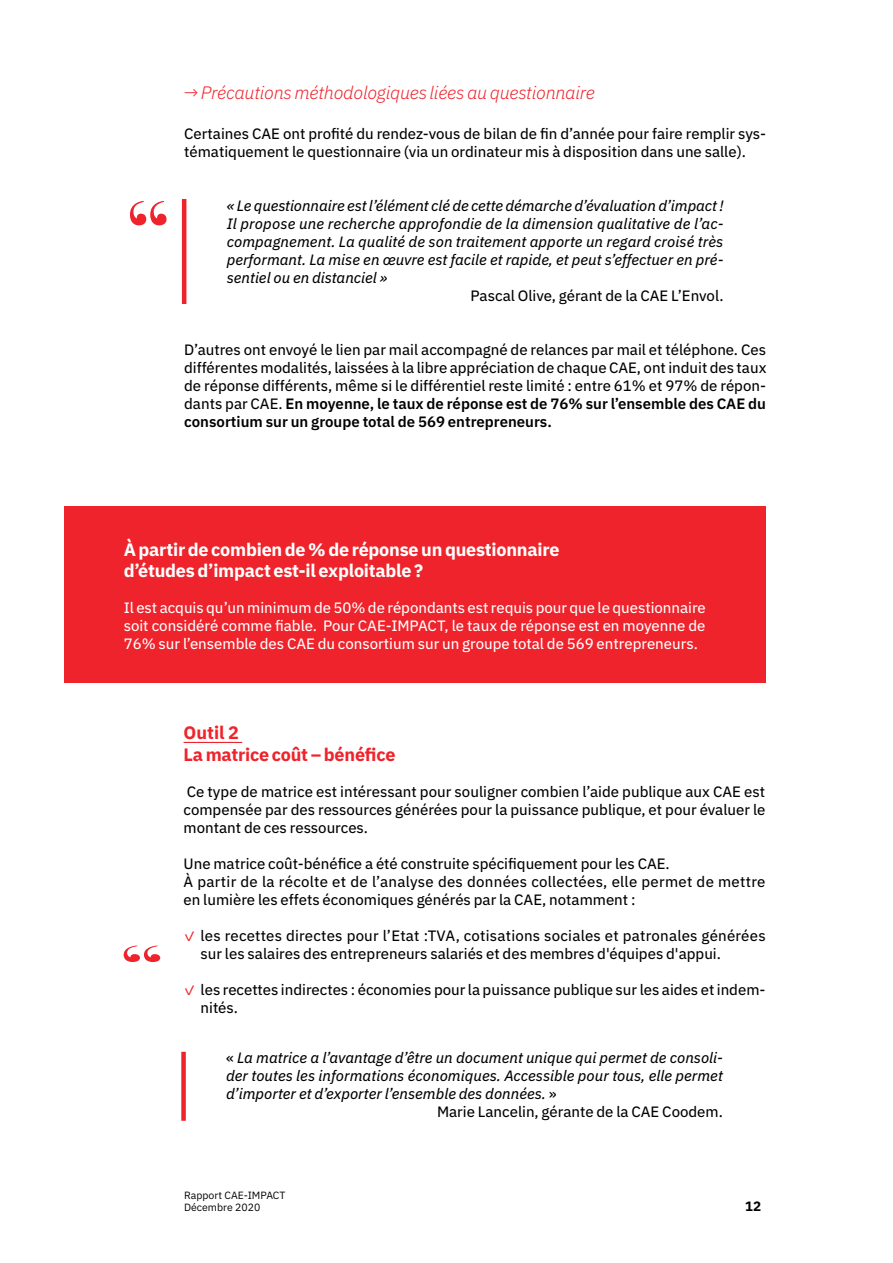
<style>
.page{position:relative;width:893px;height:1263px;background:#fff}
.page>*{position:absolute;margin:0;border:0;box-sizing:border-box;transform-origin:0 0}
.t1{font:700 18px/21.6px "IBM Plex Sans";letter-spacing:-.01em;color:#fff}
.t2{font:italic 300 18px "IBM Plex Sans";letter-spacing:-.01em;color:#ef232b}
.t3{font:700 18px/21.6px "IBM Plex Sans";letter-spacing:-.01em;color:#ef232b}
.t4{font:15px/18px "IBM Plex Sans Text";color:#000}
.t5{font:italic 15px/18px "IBM Plex Sans Text";color:#000;text-align:justify}
.t6{font:15px/18px "IBM Plex Sans Text";color:#fff;text-align:justify}
.t7{font:600 15px/18px "IBM Plex Sans";color:#000}
.t8{font:700 13.5px "IBM Plex Sans";color:#000}
.t9{font:10.5px/12.6px "IBM Plex Sans";color:#000}
.s1{font-family:"IBM Plex Sans Text";font-weight:400}
.s2{font-size:13.5px;color:#ef232b}
.s3{font-style:normal}
</style>
<div class="page">
<hr style="left:182px;top:199px;width:4px;height:105px;background:#ef232b">
<div style="left:64px;top:506px;width:701px;height:177px;background:#ef232b"></div>
<hr style="left:184px;top:742px;width:58px;height:1px;background:#ef232b">
<div style="left:181px;top:1052px;width:5px;height:69px;background:#ef232b"></div>
<svg style="left:124px;top:945px;width:36px;height:17px"></svg>
<svg style="left:130px;top:201px;width:37px;height:24px"></svg>
<p class="t2" style="left:184px;top:79px;width:412px">→ Précautions méthodologiques liées au questionnaire</p>
<p class="t4" style="left:184px;top:123px;width:583px">Certaines CAE ont profité du rendez-vous de bilan de fin d’année pour faire remplir sys&shy;tématiquement le questionnaire (via un ordinateur mis à disposition dans une salle).</p>
<p class="t5" style="left:227px;top:195px;width:498px">« Le questionnaire est l’élément clé de cette démarche d’évaluation d’impact !<br>Il propose une recherche approfondie de la dimension qualitative de l’ac&shy;compagnement. La qualité de son traitement apporte un regard croisé très performant. La mise en œuvre est facile et rapide, et peut s’effectuer en pré&shy;sentiel ou en distanciel »</p>
<p class="t4" style="left:471px;top:285px;width:254px">Pascal Olive, gérant de la CAE L’Envol.</p>
<p class="t4" style="left:184px;top:339px;width:584px;text-align:justify">D’autres ont envoyé le lien par mail accompagné de relances par mail et téléphone. Ces différentes modalités, laissées à la libre appréciation de chaque CAE, ont induit des taux de réponse différents, même si le différentiel reste limité : entre 61% et 97% de répon-</p>
<p class="t7" style="left:184px;top:393px;width:583px"><span class="s1">dants par CAE.</span> En moyenne, le taux de réponse est de 76% sur l’ensemble des CAE du consortium sur un groupe total de 569 entrepreneurs.</p>
<p class="t1" style="left:124px;top:537px;width:437px">À partir de combien de % de réponse un questionnaire d’études d’impact est-il exploitable ?</p>
<p class="t6" style="left:124px;top:598px;width:584px">Il est acquis qu’un minimum de 50% de répondants est requis pour que le questionnaire soit considéré comme fiable. Pour CAE-IMPACT, le taux de réponse est en moyenne de 76% sur l’ensemble des CAE du consortium sur un groupe total de 569 entrepreneurs.</p>
<p class="t3" style="left:184px;top:721px;width:213px">Outil 2<br>La matrice coût – bénéfice</p>
<p class="t4" style="left:184px;top:781px;width:583px;text-align:justify">Ce type de matrice est intéressant pour souligner combien l’aide publique aux CAE est compensée par des ressources générées pour la puissance publique, et pour évaluer le montant de ces ressources.</p>
<p class="t4" style="left:184px;top:853px;width:583px">Une matrice coût-bénéfice a été construite spécifiquement pour les CAE.<br>À partir de la récolte et de l’analyse des données collectées, elle permet de mettre en lumière les effets économiques générés par la CAE, notamment :</p>
<p class="t4" style="left:201px;top:925px;width:567px;text-indent:-17px"><span class="s2">✓</span> les recettes directes pour l’Etat :TVA, cotisations sociales et patronales générées sur les salaires des entrepreneurs salariés et des membres d'équipes d'appui.</p>
<p class="t4" style="left:201px;top:979px;width:566px;text-indent:-17px"><span class="s2">✓</span> les recettes indirectes : économies pour la puissance publique sur les aides et indem&shy;nités.</p>
<p class="t5" style="left:226px;top:1048px;width:498px"><span class="s3">«</span> La matrice a l’avantage d’être un document unique qui permet de consoli-</p>
<p class="t5" style="left:226px;top:1066px;width:498px">der toutes les informations économiques. Accessible pour tous, elle permet</p>
<p class="t5" style="left:226px;top:1084px;width:332px">d’importer et d’exporter l’ensemble des données. <span class="s3">»</span></p>
<p class="t4" style="left:437px;top:1102px;width:287px">Marie Lancelin, gérante de la CAE Coodem.</p>
<p class="t9" style="left:184px;top:1188px;width:103px">Rapport CAE-IMPACT<br>Décembre 2020</p>
<p class="t8" style="left:745px;top:1196px;width:18px">12</p>
</div>
